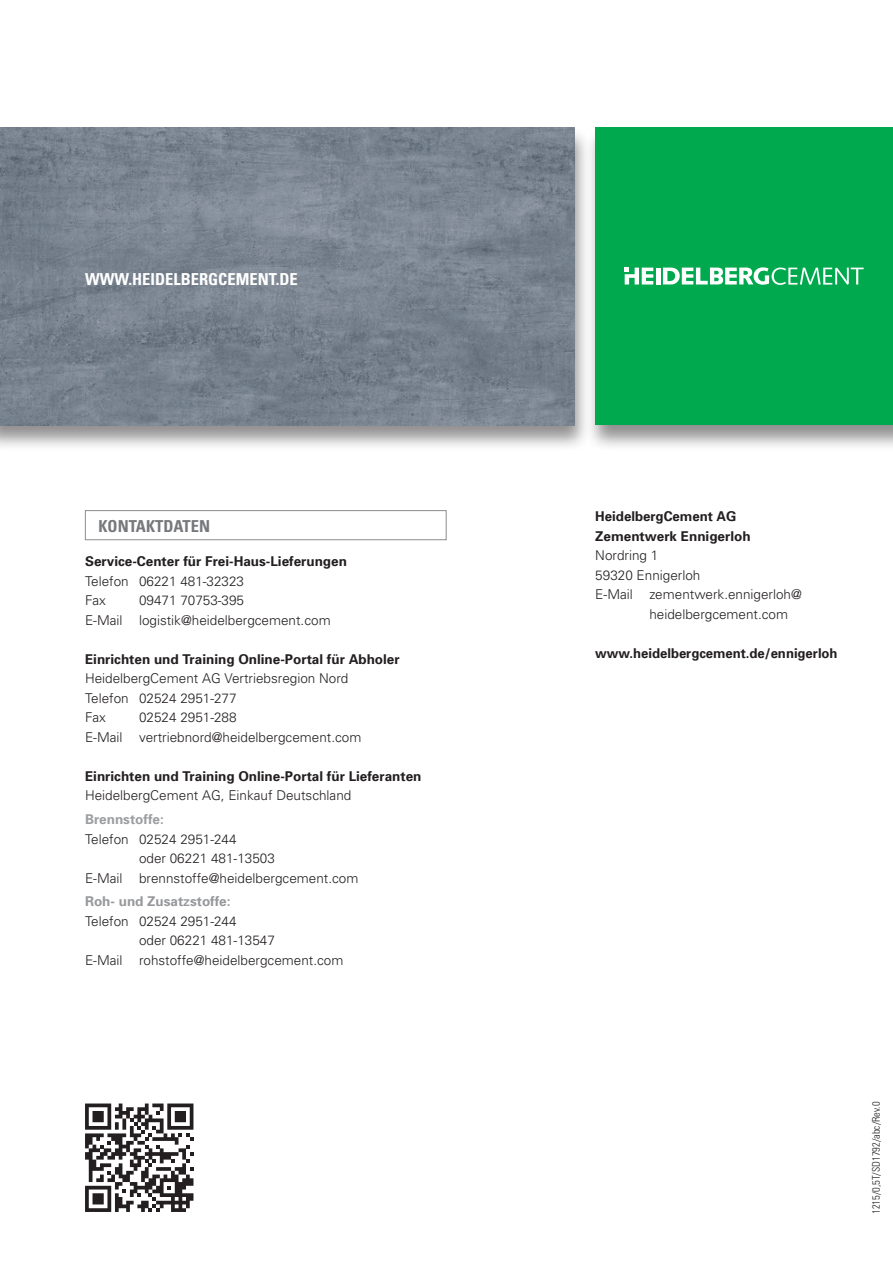
<style>
.page{position:relative;width:893px;height:1263px;background:#fff}
.page>*{position:absolute;margin:0;border:0;box-sizing:border-box;transform-origin:0 0}
.t1{font:700 condensed 16.5px "Univers";color:#fff}
.t2{font:700 condensed 16.5px "Univers";color:#76787b}
.t3{font:300 13.5px/19.5px "Univers";color:#231f20}
.t4{font:700 13.5px/19.5px "Univers";color:#231f20}
.t5{font:700 13.5px "Univers";color:#96989b}
.t6{font:700 13.5px "Univers";color:#9c9ea1}
.t7{font:300 condensed 10.5px "Univers";color:#231f20}
</style>
<div class="page">
<div style="left:0;top:125px;width:591px;height:327px;background:#231f20;opacity:.5"></div>
<img style="left:0;top:128px;width:574px;height:297px">
<div style="left:584px;top:125px;width:309px;height:327px;background:#231f20;opacity:.5"></div>
<div style="left:595px;top:128px;width:298px;height:297px;background:#00a94e"></div>
<svg style="left:663px;top:267px;width:201px;height:18px"></svg>
<svg style="left:625px;top:268px;width:28px;height:16px"></svg>
<hr style="left:656px;top:268px;width:4px;height:16px;background:#fff">
<div style="left:85px;top:510px;width:361px;height:30px;border:1px solid #8a8c8f"></div>
<svg style="left:85px;top:1103px;width:108px;height:109px"></svg>
<p class="t1" style="left:85px;top:269px;width:214px">WWW.HEIDELBERGCEMENT.DE</p>
<p class="t2" style="left:98px;top:516px;width:113px">KONTAKTDATEN</p>
<p class="t4" style="left:85px;top:551px;width:263px">Service-Center für Frei-Haus-Lieferungen</p>
<p class="t3" style="left:85px;top:571px;width:161px">Telefon 06221 481-32323<br>Fax</p>
<p class="t3" style="left:85px;top:590px;width:247px;text-indent:54px">09471 70753-395<br>E-Mail logistik@heidelbergcement.com</p>
<p class="t4" style="left:85px;top:649px;width:316px">Einrichten und Training Online-Portal für Abholer</p>
<p class="t3" style="left:85px;top:668px;width:265px">HeidelbergCement AG Vertriebsregion Nord<br>Telefon 02524 2951-277<br>Fax</p>
<p class="t3" style="left:85px;top:707px;width:278px;text-indent:54px">02524 2951-288<br>E-Mail vertriebnord@heidelbergcement.com</p>
<p class="t4" style="left:85px;top:766px;width:338px">Einrichten und Training Online-Portal für Lieferanten</p>
<p class="t3" style="left:85px;top:785px;width:268px">HeidelbergCement AG, Einkauf Deutschland</p>
<p class="t6" style="left:85px;top:811px;width:80px">Brennstoffe:</p>
<p class="t3" style="left:85px;top:829px;width:153px">Telefon 02524 2951-244</p>
<p class="t3" style="left:139px;top:848px;width:137px">oder 06221 481-13503</p>
<p class="t3" style="left:85px;top:868px;width:275px">E-Mail brennstoffe@heidelbergcement.com</p>
<p class="t5" style="left:85px;top:893px;width:147px">Roh- und Zusatzstoffe:</p>
<p class="t3" style="left:85px;top:911px;width:153px">Telefon 02524 2951-244</p>
<p class="t3" style="left:139px;top:930px;width:137px">oder 06221 481-13547</p>
<p class="t3" style="left:85px;top:950px;width:260px">E-Mail rohstoffe@heidelbergcement.com</p>
<p class="t4" style="left:595px;top:506px;width:157px">HeidelbergCement AG<br>Zementwerk Ennigerloh</p>
<p class="t3" style="left:595px;top:545px;width:65px">Nordring 1</p>
<p class="t3" style="left:595px;top:565px;width:107px">59320 Ennigerloh</p>
<p class="t3" style="left:595px;top:584px;width:208px">E-Mail zementwerk.ennigerloh@</p>
<p class="t3" style="left:649px;top:604px;width:140px">heidelbergcement.com</p>
<p class="t4" style="left:595px;top:643px;width:244px">www.heidelbergcement.de/ennigerloh</p>
<p class="t7" style="left:870px;top:1214px;width:114px;rotate:-90deg">1215/0,5T/SD1792/abc/Rev.0</p>
</div>
